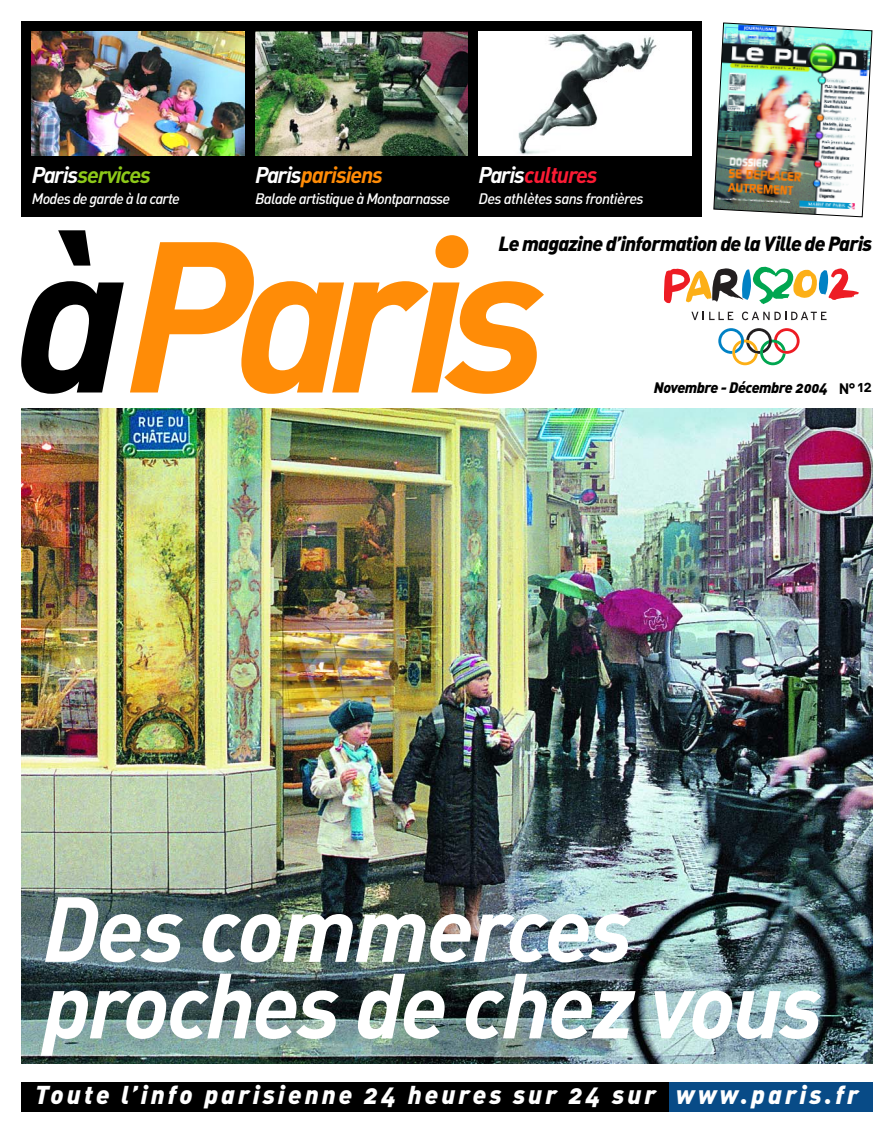
<style>
.page{position:relative;width:893px;height:1127px;background:#fff}
.page>*{position:absolute;margin:0;border:0;box-sizing:border-box;transform-origin:0 0}
.t1{font:211.05px "DIN Bold Italic Alt";letter-spacing:-.075em;color:#ff8c07}
.t2{font:90.75px/76.5px "DIN Bold Italic Alt";letter-spacing:-.03em;color:#fff}
.t3{font:25.5px "DIN Black Italic Alt";letter-spacing:.12em;color:#fff}
.t4{font:22.5px "DIN Bold Italic Alt";letter-spacing:-.05em;color:#ff8c07}
.t5{font:22.5px "DIN Bold Italic Alt";letter-spacing:-.05em;color:#8dc919}
.t6{font:22.5px "DIN Bold Italic Alt";letter-spacing:-.05em;color:#fb1b34}
.t7{font:20.25px "DIN Black Italic Alt";letter-spacing:-.04em;color:#000}
.t8{font:15px "DIN Medium Italic Alt";letter-spacing:-.05em;color:#fff}
.t9{font:15px "DIN Black Italic Alt";letter-spacing:-.035em;color:#000}
.s1{color:#fff}
.s2{color:#000}
.s3{font-family:"DIN Bold Alternate"}
</style>
<div class="page">
<svg style="left:664px;top:267px;width:195px;height:37px"></svg>
<svg style="left:691px;top:312px;width:42px;height:8px"></svg>
<svg style="left:742px;top:311px;width:84px;height:9px"></svg>
<svg style="left:718px;top:328px;width:81px;height:37px"></svg>
<img style="left:21px;top:408px;width:851px;height:655px">
<div style="left:21px;top:21px;width:681px;height:196px;background:#000"></div>
<img style="left:32px;top:32px;width:212px;height:123px">
<img style="left:255px;top:32px;width:213px;height:123px">
<img style="left:478px;top:32px;width:213px;height:123px">
<img style="left:713px;top:23px;width:159px;height:194px">
<div style="left:21px;top:1081px;width:851px;height:30px;background:#000"></div>
<div style="left:669px;top:1081px;width:203px;height:30px;background:#084b87"></div>
<h3 class="t5" style="left:32px;top:167px;width:121px"><span class="s1">Paris</span>services</h3>
<p class="t8" style="left:32px;top:193px;width:150px">Modes de garde à la carte</p>
<h3 class="t4" style="left:255px;top:167px;width:129px"><span class="s1">Paris</span>parisiens</h3>
<p class="t8" style="left:255px;top:193px;width:197px">Balade artistique à Montparnasse</p>
<h3 class="t6" style="left:478px;top:167px;width:120px"><span class="s1">Paris</span>cultures</h3>
<p class="t8" style="left:478px;top:193px;width:167px">Des athlètes sans frontières</p>
<h3 class="t7" style="left:498px;top:236px;width:375px">Le magazine d’information de la Ville de Paris</h3>
<h1 class="t1" style="left:14px;top:241px;width:535px"><span class="s2">à</span>Paris</h1>
<p class="t9" style="left:654px;top:382px;width:220px">Novembre - Décembre 2004 <span class="s3">N°12</span></p>
<h2 class="t2" style="left:43px;top:899px;width:781px">Des commerces proches de chez vous</h2>
<h3 class="t3" style="left:35px;top:1085px;width:825px">Toute l’info parisienne 24 heures sur 24 sur www.paris.fr</h3>
</div>
